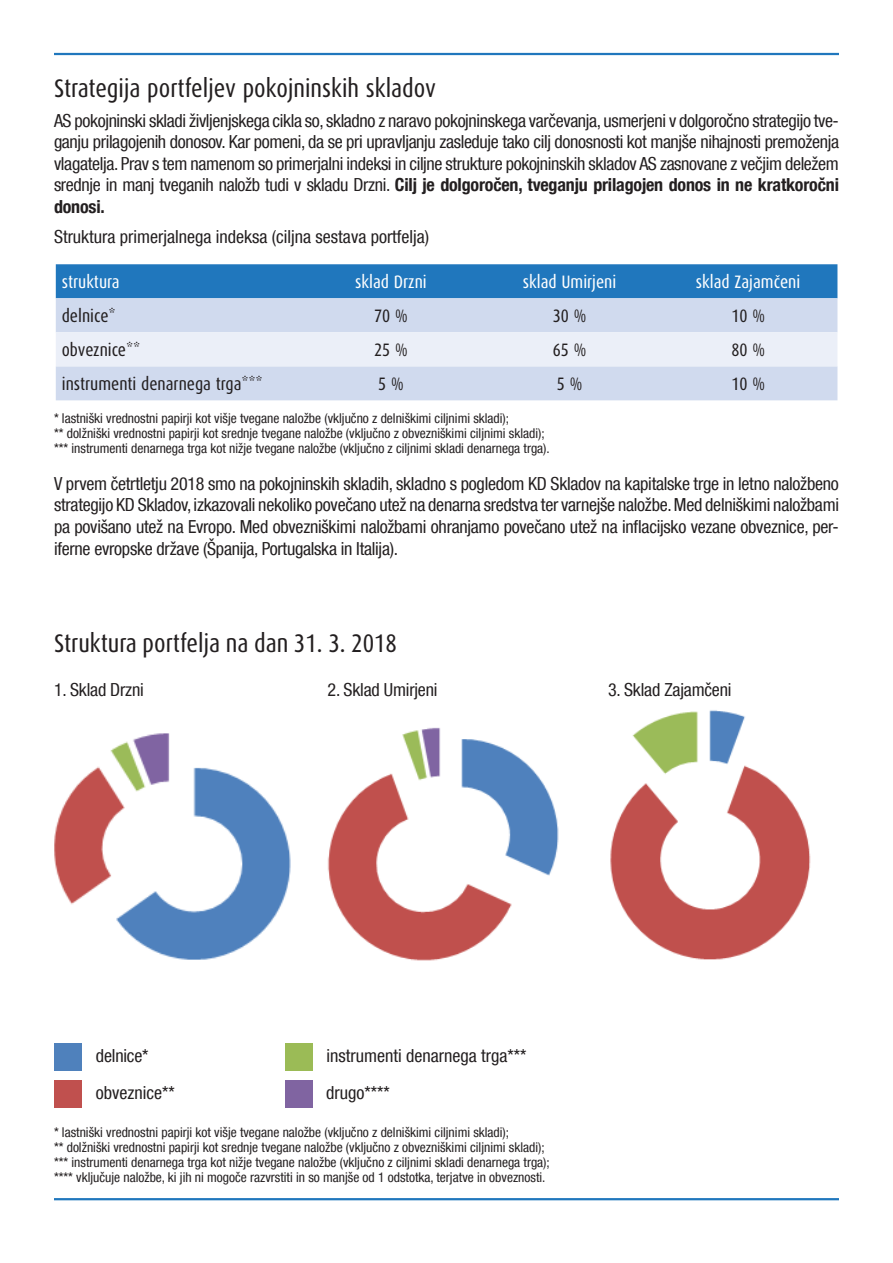
<style>
.page{position:relative;width:893px;height:1263px;background:#fff}
.page>*{position:absolute;margin:0;border:0;box-sizing:border-box;transform-origin:0 0}
.t1{font:25.5px "Dax Condensed";color:#231f20}
.t2{font:condensed 18px/21.6px "Helvetica Neue LT Com";letter-spacing:-.01em;color:#231f20;text-align:justify}
.t3{font:18px "Dax Condensed";color:#231f20}
.t4{font:18px "Dax Condensed";color:#fff}
.t5{font:condensed 13.5px "Helvetica Neue LT Com";color:#231f20}
.s1{font-weight:700}
</style>
<div class="page">
<hr style="left:54px;top:53px;width:785px;height:2px;background:#2077bd">
<hr style="left:54px;top:1198px;width:785px;height:2px;background:#2077bd">
<div style="left:56px;top:264px;width:781px;height:34px;background:#2077bd"></div>
<div style="left:56px;top:298px;width:781px;height:102px;background:#d0daee"></div>
<div style="left:56px;top:332px;width:781px;height:34px;background:#ebeff8"></div>
<div style="left:54px;top:1080px;width:28px;height:28px;background:#c0504e"></div>
<div style="left:54px;top:1043px;width:28px;height:28px;background:#4f81bc"></div>
<div style="left:285px;top:1043px;width:28px;height:28px;background:#9bbb56"></div>
<div style="left:285px;top:1080px;width:28px;height:28px;background:#8064a1"></div>
<img style="left:54px;top:733px;width:237px;height:227px">
<img style="left:327px;top:727px;width:232px;height:234px">
<img style="left:610px;top:710px;width:201px;height:250px">
<p class="t1" style="left:54px;top:74px;width:383px">Strategija portfeljev pokojninskih skladov</p>
<p class="t2" style="left:54px;top:109px;width:786px">AS pokojninski skladi življenjskega cikla so, skladno z naravo pokojninskega varčevanja, usmerjeni v dolgoročno strategijo tve&shy;ganju prilagojenih donosov. Kar pomeni, da se pri upravljanju zasleduje tako cilj donosnosti kot manjše nihajnosti premoženja vlagatelja. Prav s tem namenom so primerjalni indeksi in ciljne strukture pokojninskih skladov AS zasnovane z večjim deležem srednje in manj tveganih naložb tudi v skladu Drzni. <span class="s1">Cilj je dolgoročen, tveganju prilagojen donos in ne kratkoročni donosi.</span></p>
<p class="t2" style="left:54px;top:226px;width:377px">Struktura primerjalnega indeksa (ciljna sestava portfelja)</p>
<p class="t4" style="left:62px;top:272px;width:59px">struktura</p>
<p class="t4" style="left:355px;top:272px;width:73px">sklad Drzni</p>
<p class="t4" style="left:523px;top:272px;width:95px">sklad Umirjeni</p>
<p class="t4" style="left:696px;top:272px;width:106px">sklad Zajamčeni</p>
<p class="t3" style="left:62px;top:306px;width:55px">delnice*</p>
<p class="t3" style="left:374px;top:306px;width:35px">70 %</p>
<p class="t3" style="left:553px;top:306px;width:35px">30 %</p>
<p class="t3" style="left:731px;top:306px;width:35px">10 %</p>
<p class="t3" style="left:62px;top:340px;width:80px">obveznice**</p>
<p class="t3" style="left:374px;top:340px;width:35px">25 %</p>
<p class="t3" style="left:553px;top:340px;width:35px">65 %</p>
<p class="t3" style="left:731px;top:340px;width:35px">80 %</p>
<p class="t3" style="left:62px;top:374px;width:202px">instrumenti denarnega trga***</p>
<p class="t3" style="left:378px;top:374px;width:27px">5 %</p>
<p class="t3" style="left:557px;top:374px;width:27px">5 %</p>
<p class="t3" style="left:731px;top:374px;width:35px">10 %</p>
<p class="t5" style="left:54px;top:410px;width:457px">* lastniški vrednostni papirji kot višje tvegane naložbe (vključno z delniškimi ciljnimi skladi);</p>
<p class="t5" style="left:54px;top:425px;width:492px">** dolžniški vrednostni papirji kot srednje tvegane naložbe (vključno z obvezniškimi ciljnimi skladi);</p>
<p class="t5" style="left:54px;top:440px;width:497px">*** instrumenti denarnega trga kot nižje tvegane naložbe (vključno z ciljnimi skladi denarnega trga).</p>
<p class="t2" style="left:54px;top:472px;width:787px">V prvem četrtletju 2018 smo na pokojninskih skladih, skladno s pogledom KD Skladov na kapitalske trge in letno naložbeno strategijo KD Skladov, izkazovali nekoliko povečano utež na denarna sredstva ter varnejše naložbe. Med delniškimi naložbami pa povišano utež na Evropo. Med obvezniškimi naložbami ohranjamo povečano utež na inflacijsko vezane obveznice, per&shy;iferne evropske države (Španija, Portugalska in Italija).</p>
<p class="t1" style="left:54px;top:629px;width:345px">Struktura portfelja na dan 31. 3. 2018</p>
<p class="t2" style="left:54px;top:678px;width:91px">1. Sklad Drzni</p>
<p class="t2" style="left:328px;top:678px;width:112px">2. Sklad Umirjeni</p>
<p class="t2" style="left:608px;top:678px;width:125px">3. Sklad Zajamčeni</p>
<p class="t2" style="left:96px;top:1045px;width:54px">delnice*</p>
<p class="t2" style="left:326px;top:1045px;width:201px">instrumenti denarnega trga***</p>
<p class="t2" style="left:96px;top:1082px;width:80px">obveznice**</p>
<p class="t2" style="left:326px;top:1082px;width:65px">drugo****</p>
<p class="t5" style="left:54px;top:1124px;width:457px">* lastniški vrednostni papirji kot višje tvegane naložbe (vključno z delniškimi ciljnimi skladi);</p>
<p class="t5" style="left:54px;top:1139px;width:492px">** dolžniški vrednostni papirji kot srednje tvegane naložbe (vključno z obvezniškimi ciljnimi skladi);</p>
<p class="t5" style="left:54px;top:1154px;width:497px">*** instrumenti denarnega trga kot nižje tvegane naložbe (vključno z ciljnimi skladi denarnega trga);</p>
<p class="t5" style="left:54px;top:1169px;width:493px">**** vključuje naložbe, ki jih ni mogoče razvrstiti in so manjše od 1 odstotka, terjatve in obveznosti.</p>
</div>
